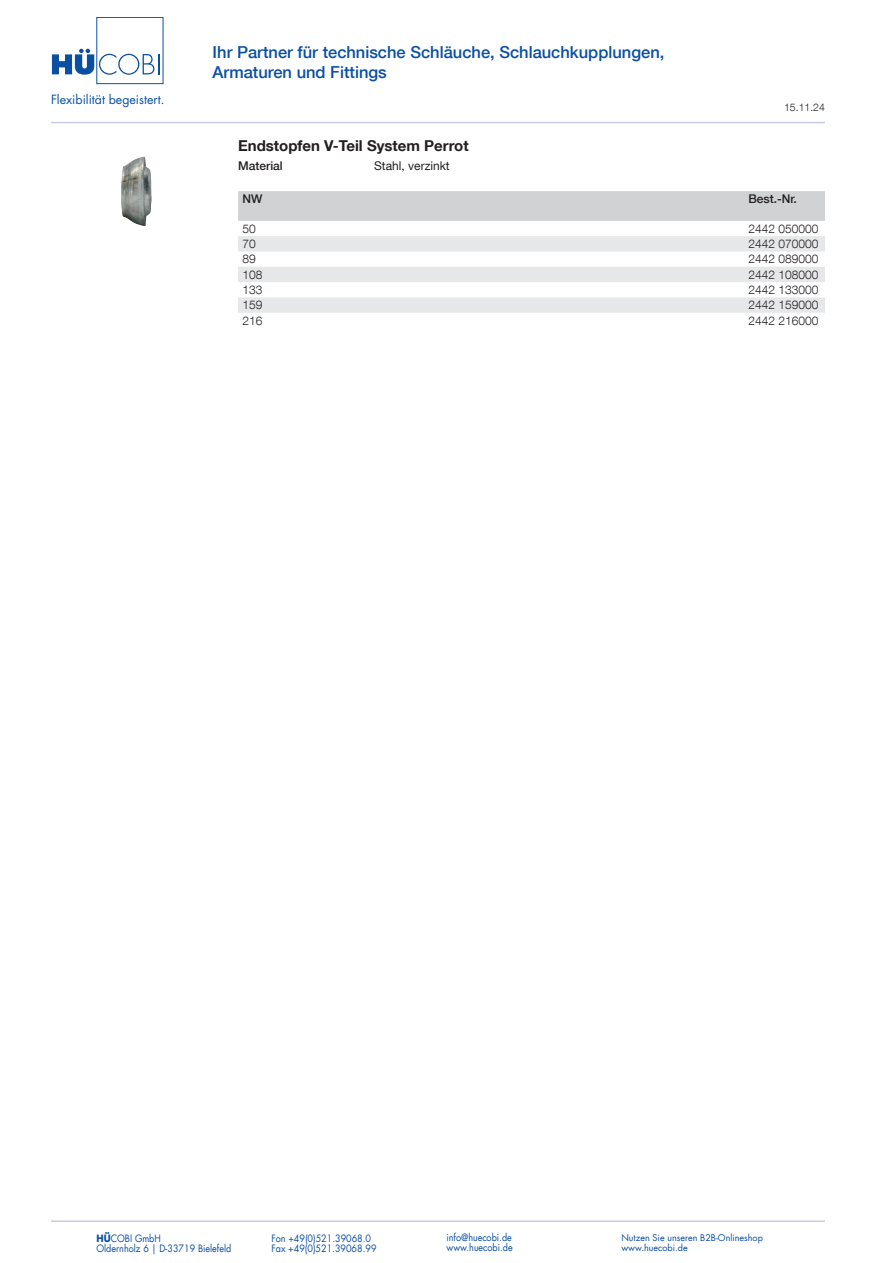
<style>
.page{position:relative;width:893px;height:1263px;background:#fff}
.page>*{position:absolute;margin:0;border:0;box-sizing:border-box;transform-origin:0 0}
.t1{font:500 16.5px/19.8px "Helvetica Neue LT Com";color:#0a4fa2}
.t2{font:700 15px "Helvetica Neue LT Com";color:#231f20}
.t3{font:12.3px "Futura LT";color:#0a4fa2}
.t4{font:300 12px "Helvetica Neue LT Com";color:#231f20}
.t5{font:500 12px "Helvetica Neue LT Com";color:#231f20}
.t6{font:12px "Helvetica Neue LT Com";color:#231f20}
.t7{font:300 10.5px "Helvetica Neue LT Com";color:#231f20}
.t8{font:9.9px "Futura LT";color:#0a4fa2;scale:.91 1}
.t9{font:9px "Futura LT";color:#0a4fa2}
.s1{font-weight:700}
</style>
<div class="page">
<hr style="left:51px;top:122px;width:774px;height:1px;background:#c7cbe6">
<hr style="left:51px;top:1220px;width:774px;height:2px;background:#c7cbe6">
<div style="left:96px;top:17px;width:67px;height:67px;border:1px solid #0a4fa2"></div>
<svg style="left:52px;top:49px;width:108px;height:26px"></svg>
<div style="left:238px;top:191px;width:587px;height:30px;background:#d1d2d4"></div>
<svg style="left:238px;top:236px;width:587px;height:77px;fill:#e6e7e9"></svg>
<img style="left:121px;top:156px;width:31px;height:70px">
<p class="t3" style="left:51px;top:91px;width:115px">Flexibilität begeistert.</p>
<h1 class="t1" style="left:213px;top:42px;width:453px">Ihr Partner für technische Schläuche, Schlauchkupplungen,<br>Armaturen und Fittings</h1>
<p class="t7" style="left:784px;top:101px;width:42px">15.11.24</p>
<h2 class="t2" style="left:238px;top:136px;width:232px">Endstopfen V-Teil System Perrot</h2>
<p class="t5" style="left:238px;top:158px;width:46px">Material</p>
<p class="t6" style="left:374px;top:158px;width:77px">Stahl, verzinkt</p>
<p class="t5" style="left:242px;top:192px;width:21px">NW</p>
<p class="t5" style="left:748px;top:192px;width:50px">Best.-Nr.</p>
<p class="t4" style="left:242px;top:221px;width:15px">50</p>
<p class="t4" style="left:748px;top:221px;width:72px">2442 050000</p>
<p class="t4" style="left:242px;top:237px;width:15px">70</p>
<p class="t4" style="left:748px;top:237px;width:72px">2442 070000</p>
<p class="t4" style="left:242px;top:252px;width:15px">89</p>
<p class="t4" style="left:748px;top:252px;width:72px">2442 089000</p>
<p class="t4" style="left:242px;top:267px;width:22px">108</p>
<p class="t4" style="left:748px;top:267px;width:72px">2442 108000</p>
<p class="t4" style="left:242px;top:282px;width:22px">133</p>
<p class="t4" style="left:748px;top:282px;width:72px">2442 133000</p>
<p class="t4" style="left:242px;top:298px;width:22px">159</p>
<p class="t4" style="left:748px;top:298px;width:72px">2442 159000</p>
<p class="t4" style="left:242px;top:313px;width:22px">216</p>
<p class="t4" style="left:748px;top:313px;width:72px">2442 216000</p>
<p class="t8" style="left:97px;top:1232px;width:72px"><span class="s1">HÜ</span>COBI GmbH</p>
<p class="t8" style="left:271px;top:1232px;width:111px">Fon +49(0)521.39068.0</p>
<p class="t8" style="left:446px;top:1231px;width:73px">info@huecobi.de</p>
<p class="t9" style="left:621px;top:1231px;width:143px">Nutzen Sie unseren B2B-Onlineshop</p>
<p class="t8" style="left:97px;top:1242px;width:150px">Oldernholz 6 | D-33719 Bielefeld</p>
<p class="t8" style="left:271px;top:1242px;width:117px">Fax +49(0)521.39068.99</p>
<p class="t8" style="left:446px;top:1241px;width:74px">www.huecobi.de</p>
<p class="t9" style="left:621px;top:1242px;width:68px">www.huecobi.de</p>
</div>
